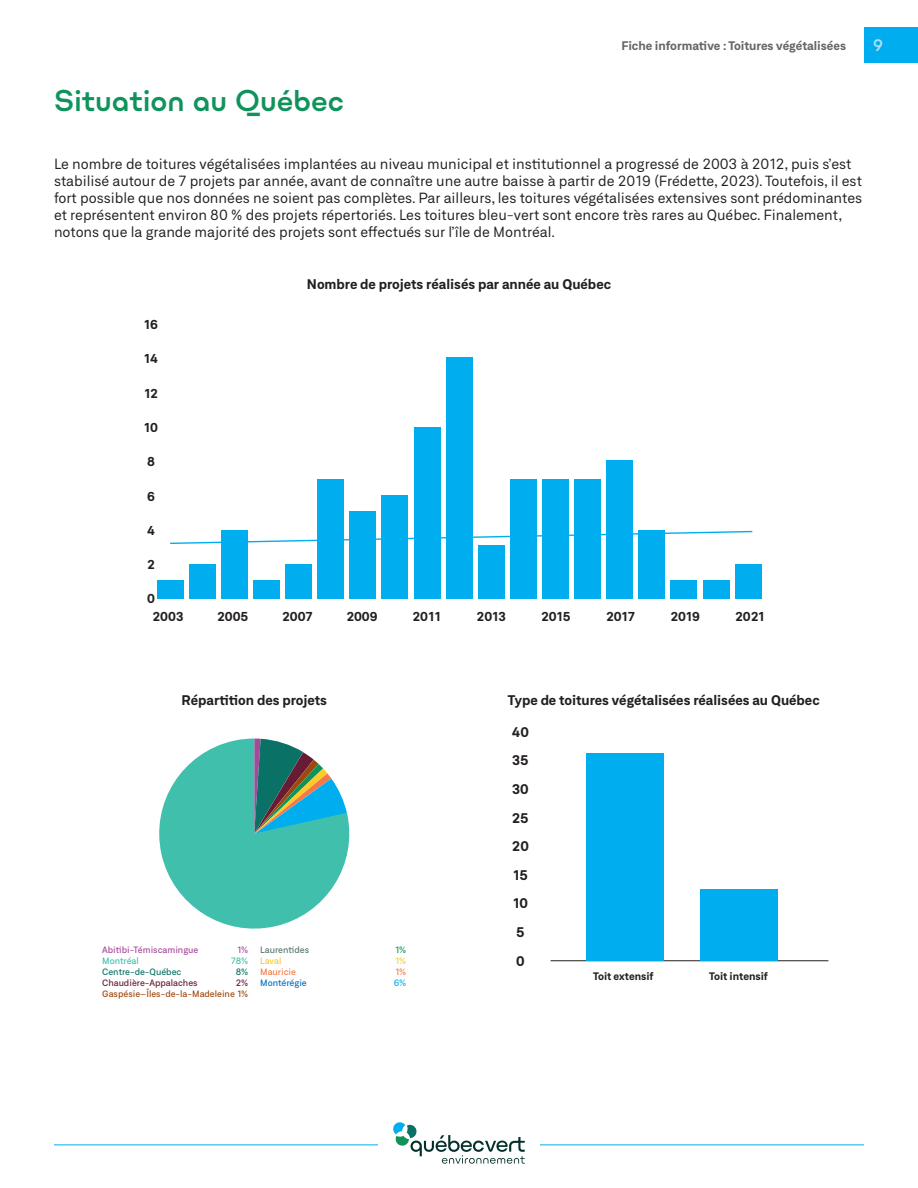
<style>
.page{position:relative;width:918px;height:1188px;background:#fff}
.page>*{position:absolute;margin:0;border:0;box-sizing:border-box;transform-origin:0 0}
.Division_1{font:700 27px "Ulm Grotesk";color:#10935b}
.t1{font:700 15px "Ulm Grotesk";color:#aae0f9}
.Courant{font:14.25px/17.1px "Neufile Grotesk";color:#231f20}
.Graphique_Titre{font:700 13.5px/28.7px "Neufile Grotesk";color:#231f20;text-align:center}
.t2{font:700 12.45px "Neufile Grotesk";letter-spacing:-.005em;color:#231f20}
.t3{font:700 12px "Neufile Grotesk";color:#666}
.t4{font:700 10.5px "Neufile Grotesk";color:#231f20}
.t5{font:500 8.85px/10.9px "Neufile Grotesk";color:#9e480e;text-align:right}
.t6{font:500 8.85px "Neufile Grotesk";color:#a5499b}
.t7{font:500 8.85px "Neufile Grotesk";color:#681b34}
.t8{font:500 8.85px "Neufile Grotesk";color:#0a7166}
.t9{font:500 8.85px "Neufile Grotesk";color:#40bfad}
.t10{font:500 8.85px "Neufile Grotesk";color:#58776c}
.t11{font:500 8.85px "Neufile Grotesk";color:#f47947}
.t12{font:500 8.85px "Neufile Grotesk";color:#0072bc}
.t13{font:500 8.85px "Neufile Grotesk";color:#fecb26}
.t14{font:500 8.85px "Neufile Grotesk";color:#10935b}
.t15{font:500 8.85px "Neufile Grotesk";color:#00aeef}
.s1{color:#681b34}
</style>
<div class="page">
<div style="left:157px;top:580px;width:27px;height:19px;background:#00aeef"></div>
<div style="left:189px;top:564px;width:27px;height:35px;background:#00aeef"></div>
<div style="left:221px;top:530px;width:27px;height:69px;background:#00aeef"></div>
<div style="left:253px;top:580px;width:27px;height:19px;background:#00aeef"></div>
<div style="left:285px;top:564px;width:27px;height:35px;background:#00aeef"></div>
<div style="left:317px;top:479px;width:27px;height:120px;background:#00aeef"></div>
<div style="left:349px;top:511px;width:27px;height:88px;background:#00aeef"></div>
<div style="left:381px;top:495px;width:27px;height:104px;background:#00aeef"></div>
<div style="left:414px;top:427px;width:27px;height:172px;background:#00aeef"></div>
<div style="left:446px;top:358px;width:27px;height:241px;background:#00aeef"></div>
<div style="left:510px;top:479px;width:27px;height:120px;background:#00aeef"></div>
<div style="left:478px;top:546px;width:27px;height:53px;background:#00aeef"></div>
<div style="left:542px;top:479px;width:27px;height:120px;background:#00aeef"></div>
<div style="left:574px;top:479px;width:27px;height:120px;background:#00aeef"></div>
<div style="left:606px;top:460px;width:27px;height:139px;background:#00aeef"></div>
<div style="left:638px;top:530px;width:27px;height:69px;background:#00aeef"></div>
<div style="left:670px;top:580px;width:27px;height:19px;background:#00aeef"></div>
<div style="left:703px;top:580px;width:27px;height:19px;background:#00aeef"></div>
<div style="left:735px;top:564px;width:27px;height:35px;background:#00aeef"></div>
<svg style="left:170px;top:530px;width:583px;height:14px"></svg>
<svg style="left:159px;top:739px;width:191px;height:190px"></svg>
<hr style="left:551px;top:961px;width:277px;height:1px;background:#231f20">
<div style="left:586px;top:753px;width:78px;height:208px;background:#00aeef"></div>
<div style="left:701px;top:889px;width:77px;height:72px;background:#00aeef"></div>
<hr style="left:54px;top:1144px;width:324px;height:1px;background:#00aeef">
<hr style="left:540px;top:1144px;width:324px;height:1px;background:#00aeef">
<svg style="left:393px;top:1122px;width:132px;height:42px"></svg>
<div style="left:864px;top:27px;width:54px;height:36px;background:#00aeef"></div>
<p class="Division_1" style="left:54px;top:83px;width:292px">Situation au Québec</p>
<p class="t3" style="left:621px;top:38px;width:226px">Fiche informative : Toitures végétalisées</p>
<p class="t1" style="left:873px;top:36px;width:12px">9</p>
<p class="Courant" style="left:54px;top:155px;width:810px">Le nombre de toitures végétalisées implantées au niveau municipal et institutionnel a progressé de 2003 à 2012, puis s’est stabilisé autour de 7 projets par année, avant de connaître une autre baisse à partir de 2019 (Frédette, 2023). Toutefois, il est fort possible que nos données ne soient pas complètes. Par ailleurs, les toitures végétalisées extensives sont prédominantes et représentent environ 80 % des projets répertoriés. Les toitures bleu-vert sont encore très rares au Québec. Finalement, notons que la grande majorité des projets sont effectués sur l’île de Montréal.</p>
<p class="Graphique_Titre" style="left:307px;top:270px;width:306px">Nombre de projets réalisés par année au Québec</p>
<p class="t2" style="left:144px;top:316px;width:16px">16</p>
<p class="t2" style="left:144px;top:351px;width:16px">14</p>
<p class="t2" style="left:144px;top:385px;width:15px">12</p>
<p class="t2" style="left:144px;top:419px;width:16px">10</p>
<p class="t2" style="left:147px;top:454px;width:9px">8</p>
<p class="t2" style="left:147px;top:488px;width:9px">6</p>
<p class="t2" style="left:147px;top:522px;width:9px">4</p>
<p class="t2" style="left:147px;top:556px;width:9px">2</p>
<p class="t2" style="left:147px;top:591px;width:9px">0</p>
<p class="t2" style="left:152px;top:609px;width:33px">2003</p>
<p class="t2" style="left:217px;top:609px;width:33px">2005</p>
<p class="t2" style="left:282px;top:609px;width:32px">2007</p>
<p class="t2" style="left:346px;top:609px;width:33px">2009</p>
<p class="t2" style="left:413px;top:609px;width:30px">2011</p>
<p class="t2" style="left:477px;top:609px;width:31px">2013</p>
<p class="t2" style="left:541px;top:609px;width:31px">2015</p>
<p class="t2" style="left:606px;top:609px;width:30px">2017</p>
<p class="t2" style="left:670px;top:609px;width:31px">2019</p>
<p class="t2" style="left:735px;top:609px;width:31px">2021</p>
<p class="Graphique_Titre" style="left:182px;top:686px;width:147px">Répartition des projets</p>
<p class="t6" style="left:102px;top:944px;width:98px">Abitibi-Témiscamingue</p>
<p class="t6" style="left:237px;top:944px;width:13px">1%</p>
<p class="t9" style="left:102px;top:955px;width:38px">Montréal</p>
<p class="t9" style="left:231px;top:955px;width:19px">78%</p>
<p class="t8" style="left:102px;top:966px;width:81px">Centre-de-Québec</p>
<p class="t8" style="left:236px;top:966px;width:14px">8%</p>
<p class="t7" style="left:102px;top:977px;width:97px">Chaudière-Appalaches</p>
<p class="t5" style="left:102px;top:977px;width:148px"><span class="s1">2%<br></span>Gaspésie–Îles-de-la-Madeleine 1%</p>
<p class="t10" style="left:260px;top:944px;width:50px">Laurentides</p>
<p class="t14" style="left:395px;top:944px;width:13px">1%</p>
<p class="t13" style="left:260px;top:955px;width:23px">Laval</p>
<p class="t13" style="left:395px;top:955px;width:13px">1%</p>
<p class="t11" style="left:260px;top:966px;width:37px">Mauricie</p>
<p class="t11" style="left:395px;top:966px;width:13px">1%</p>
<p class="t12" style="left:260px;top:977px;width:48px">Montérégie</p>
<p class="t15" style="left:394px;top:977px;width:14px">6%</p>
<p class="Graphique_Titre" style="left:508px;top:686px;width:313px">Type de toitures végétalisées réalisées au Québec</p>
<p class="Graphique_Titre" style="left:512px;top:717px;width:19px">40<br>35<br>30<br>25<br>20<br>15<br>10<br>5<br>0</p>
<p class="t4" style="left:593px;top:969px;width:62px">Toit extensif</p>
<p class="t4" style="left:709px;top:969px;width:60px">Toit intensif</p>
</div>
